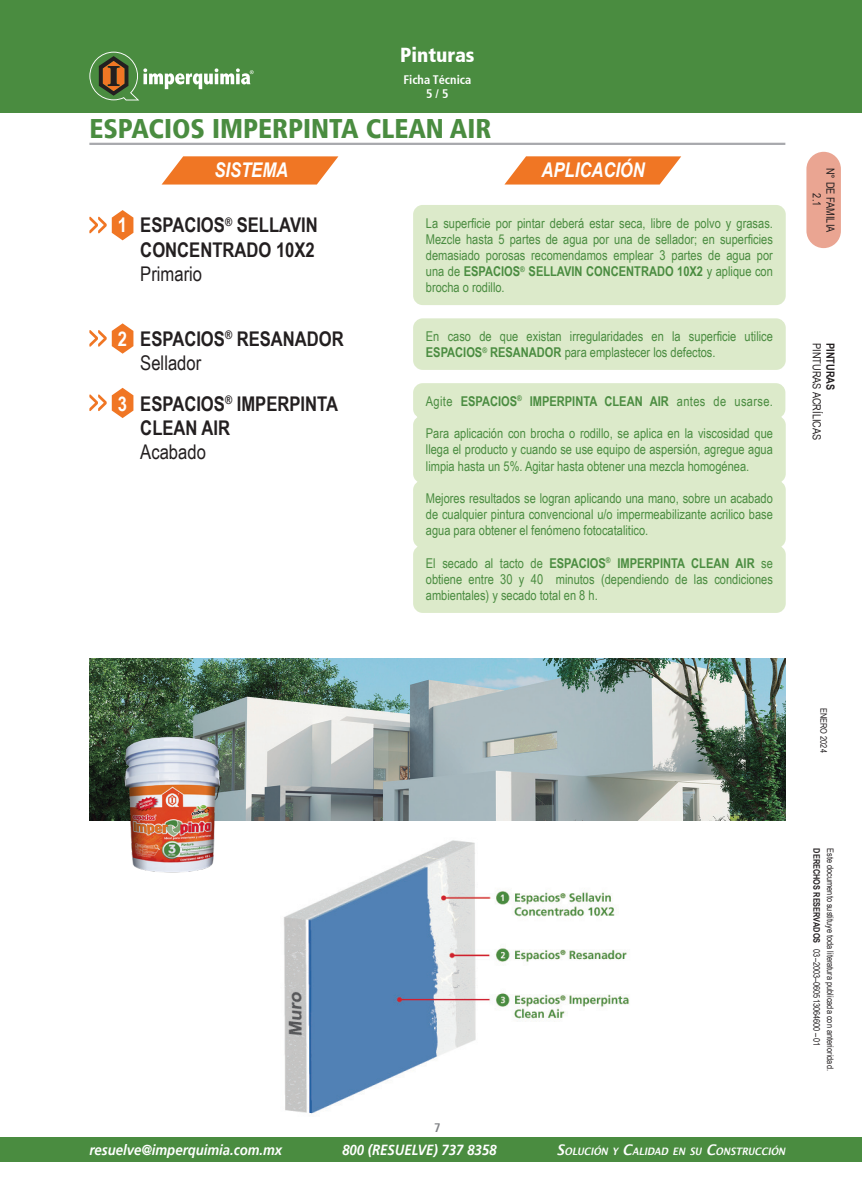
<style>
.page{position:relative;width:862px;height:1180px;background:#fff}
.page>*{position:absolute;margin:0;border:0;box-sizing:border-box;transform-origin:0 0}
.Nombre_Producto{font:900 condensed 27px "Frutiger 77";color:#4a8c40}
.Sistema{font:700 20.25px/24.3px "Arial Narrow";color:#231f20;text-align:right}
.Sistema-2{font:20.25px "Arial Narrow";color:#231f20}
.t1{font:italic 700 20.25px "Arial Narrow";color:#fff}
.t2{font:900 condensed 20.25px "Frutiger 77";color:#fff}
.t3{font:italic 700 14.62px "Frutiger 66";color:#fff;scale:.9 1}
.Aplicación{font:13.5px/16.2px "Arial Narrow";color:#4a8c40;text-align:justify}
.Aplicación-2{font:700 13.5px "Arial Narrow";color:#4a8c40}
.t4{font:700 condensed 12.38px "Frutiger 67";color:#fff}
.t5{font:700 condensed 12.38px "Frutiger 67";color:#808285}
.t6{font:11.25px/13.5px "Arial Narrow";color:#231f20;text-align:center}
.t7{font:700 11.25px "Arial Narrow";color:#231f20}
.t8{font:italic 10.35px "Lucida Becker Sans Demi";color:#fff;scale:.9 1}
.t9{font:9px/13.5px "Arial Narrow";color:#231f20}
.t10{font:700 9px "Arial Narrow";color:#231f20}
.s1{color:#fff}
.s2{font-weight:700}
.s3{font-weight:400}
.s4{font-size:14.62px}
</style>
<div class="page">
<div style="left:806px;top:152px;width:34px;height:96px;background:#eaa592;border-radius:17px"></div>
<div style="left:0;top:0;width:861px;height:113px;background:#4a8c40"></div>
<div style="left:0;top:1137px;width:861px;height:25px;background:#4a8c40"></div>
<svg style="left:89px;top:52px;width:164px;height:48px"></svg>
<hr style="left:89px;top:143px;width:695px;height:2px;background:#a8a9ad">
<div style="left:413px;top:205px;width:372px;height:100px;background:#dceaca;border-radius:10px"></div>
<div style="left:413px;top:318px;width:372px;height:52px;background:#dceaca;border-radius:10px"></div>
<div style="left:413px;top:383px;width:372px;height:35px;background:#dceaca;border-radius:10px"></div>
<div style="left:413px;top:416px;width:372px;height:67px;background:#dceaca;border-radius:10px"></div>
<div style="left:413px;top:480px;width:372px;height:68px;background:#dceaca;border-radius:10px"></div>
<div style="left:413px;top:545px;width:372px;height:68px;background:#dceaca;border-radius:10px"></div>
<svg style="left:89px;top:210px;width:44px;height:30px"></svg>
<svg style="left:89px;top:323px;width:44px;height:31px"></svg>
<svg style="left:89px;top:388px;width:44px;height:30px"></svg>
<svg style="left:161px;top:156px;width:177px;height:29px;background:#f28a44"></svg>
<svg style="left:504px;top:156px;width:176px;height:29px;background:#f28943"></svg>
<img style="left:89px;top:659px;width:695px;height:161px">
<img style="left:284px;top:840px;width:345px;height:274px">
<img style="left:121px;top:733px;width:104px;height:140px">
<h2 class="t2" style="left:400px;top:42px;width:76px">Pinturas</h2>
<p class="t4" style="left:403px;top:72px;width:69px">Ficha Técnica</p>
<p class="t4" style="left:426px;top:86px;width:24px">5 / 5</p>
<p class="Nombre_Producto" style="left:89px;top:113px;width:403px">ESPACIOS IMPERPINTA CLEAN AIR</p>
<p class="t1" style="left:214px;top:155px;width:75px">SISTEMA</p>
<p class="t1" style="left:541px;top:155px;width:105px">APLICACIÓN</p>
<p class="Sistema" style="left:118px;top:212px;width:201px"><span class="s1">1</span> ESPACIOS<sup>®</sup> SELLAVIN<br>CONCENTRADO 10X2</p>
<p class="Sistema-2" style="left:140px;top:259px;width:63px">Primario</p>
<p class="Sistema" style="left:118px;top:326px;width:227px"><span class="s1">2</span> ESPACIOS<sup>®</sup> RESANADOR</p>
<p class="Sistema-2" style="left:140px;top:348px;width:62px">Sellador</p>
<p class="Sistema" style="left:140px;top:390px;width:199px;text-align:left;text-indent:-22px"><span class="s1">3</span> ESPACIOS<sup>®</sup> IMPERPINTA<br>CLEAN AIR</p>
<p class="Sistema-2" style="left:140px;top:437px;width:67px">Acabado</p>
<p class="Aplicación" style="left:425px;top:214px;width:348px">La superficie por pintar deberá estar seca, libre de polvo y grasas.<br>Mezcle hasta 5 partes de agua por una de sellador; en superficies demasiado porosas recomendamos emplear 3 partes de agua por una de <span class="s2">ESPACIOS</span><sup>®</sup> <span class="s2">SELLAVIN CONCENTRADO 10X2</span> y aplique con brocha o rodillo.</p>
<p class="Aplicación" style="left:425px;top:328px;width:348px">En caso de que existan irregularidades en la superficie utilice<br><span class="s2">ESPACIOS</span><sup>®</sup> <span class="s2">RESANADOR</span> para emplastecer los defectos.</p>
<p class="Aplicación-2" style="left:425px;top:391px;width:348px"><span class="s3">Agite</span> ESPACIOS<sup>®</sup> IMPERPINTA CLEAN AIR <span class="s3">antes de usarse.</span></p>
<p class="Aplicación" style="left:425px;top:425px;width:348px">Para aplicación con brocha o rodillo, se aplica en la viscosidad que llega el producto y cuando se use equipo de aspersión, agregue agua limpia hasta un 5%. Agitar hasta obtener una mezcla homogénea.</p>
<p class="Aplicación" style="left:425px;top:490px;width:348px">Mejores resultados se logran aplicando una mano, sobre un acabado de cualquier pintura convencional u/o impermeabilizante acrilico base agua para obtener el fenómeno fotocatalitico.</p>
<p class="Aplicación" style="left:425px;top:554px;width:348px">El secado al tacto de <span class="s2">ESPACIOS</span><sup>®</sup> <span class="s2">IMPERPINTA CLEAN AIR</span> se obtiene entre 30 y 40 minutos (dependiendo de las condiciones ambientales) y secado total en 8 h.</p>
<p class="t6" style="left:837px;top:168px;width:66px;rotate:90deg">N° DE FAMILIA<br>2.1</p>
<p class="t6" style="left:823px;top:343px;width:99px;rotate:90deg">PINTURAS ACRÍLICAS</p>
<p class="t7" style="left:838px;top:343px;width:49px;rotate:90deg">PINTURAS</p>
<p class="t9" style="left:830px;top:708px;width:46px;rotate:90deg">ENERO 2024</p>
<p class="t5" style="left:434px;top:1121px;width:8px">7</p>
<p class="t3" style="left:89px;top:1141px;width:216px">resuelve@imperquimia.com.mx</p>
<p class="t3" style="left:342px;top:1141px;width:173px">800 (RESUELVE) 737 8358</p>
<p class="t8" style="left:556px;top:1145px;width:255px"><span class="s4">S</span>OLUCIÓN Y <span class="s4">C</span>ALIDAD EN SU <span class="s4">C</span>ONSTRUCCIÓN</p>
<p class="t10" style="left:823px;top:848px;width:96px;rotate:90deg">DERECHOS RESERVADOS</p>
<p class="t9" style="left:836px;top:949px;width:123px;text-indent:-101px;rotate:90deg">Este documento sustituye toda literatura publicada con anterioridad.<br>03–2003–060513064600 – 01</p>
</div>
